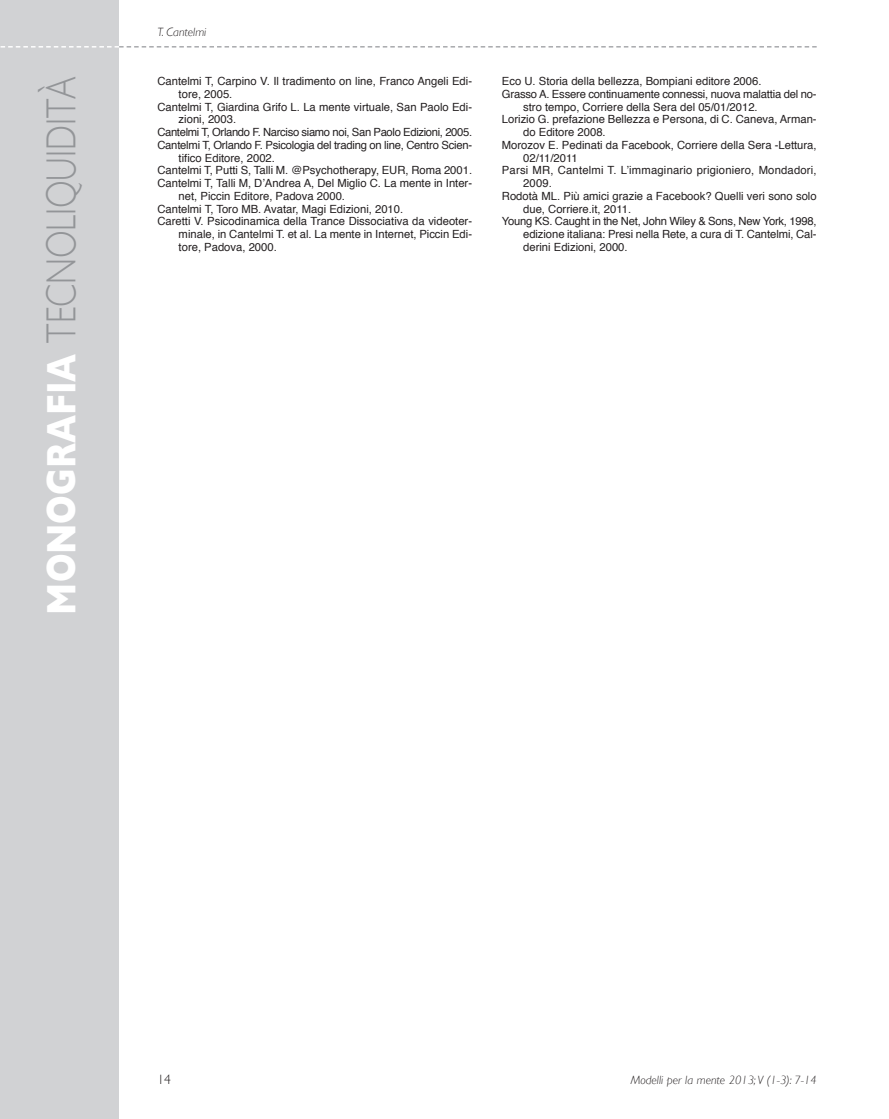
<style>
.page{position:relative;width:889px;height:1119px;background:#fff}
.page>*{position:absolute;margin:0;border:0;box-sizing:border-box;transform-origin:0 0}
.t1{font:300 42px "Gill Sans";color:#939598;scale:.8 1}
.t2{font:300 13.5px "Gill Sans";color:#231f20}
.t3{font:italic 300 12px "Gill Sans";color:#231f20}
.t4{font:11.25px "Helvetica";color:#231f20}
.t5{font:11.25px "Helvetica";letter-spacing:-.02em;color:#231f20}
.t6{font:11.25px "Helvetica";letter-spacing:-.03em;color:#231f20}
.s1{font-weight:700;color:#fff}
</style>
<div class="page">
<div style="left:0;top:0;width:119px;height:1118px;background:#d1d2d4"></div>
<svg style="left:0;top:46px;width:816px;height:2px"></svg>
<p class="t1" style="left:38px;top:614px;width:674px;rotate:-90deg"><span class="s1">MONOGRAFIA</span> TECNOLIQUIDITÀ</p>
<p class="t3" style="left:157px;top:26px;width:50px">T. Cantelmi</p>
<p class="t4" style="left:157px;top:76px;width:316px">Cantelmi T, Carpino V. Il tradimento on line, Franco Angeli Edi-</p>
<p class="t4" style="left:179px;top:89px;width:55px">tore, 2005.</p>
<p class="t4" style="left:157px;top:102px;width:316px">Cantelmi T, Giardina Grifo L. La mente virtuale, San Paolo Edi-</p>
<p class="t4" style="left:179px;top:115px;width:59px">zioni, 2003.</p>
<p class="t6" style="left:157px;top:127px;width:316px">Cantelmi T, Orlando F. Narciso siamo noi, San Paolo Edizioni, 2005.</p>
<p class="t5" style="left:157px;top:140px;width:316px">Cantelmi T, Orlando F. Psicologia del trading on line, Centro Scien-</p>
<p class="t4" style="left:179px;top:153px;width:98px">tifico Editore, 2002.</p>
<p class="t4" style="left:157px;top:166px;width:316px">Cantelmi T, Putti S, Talli M. @Psychotherapy, EUR, Roma 2001.</p>
<p class="t4" style="left:157px;top:178px;width:316px">Cantelmi T, Talli M, D’Andrea A, Del Miglio C. La mente in Inter-</p>
<p class="t4" style="left:179px;top:191px;width:168px">net, Piccin Editore, Padova 2000.</p>
<p class="t4" style="left:157px;top:204px;width:247px">Cantelmi T, Toro MB. Avatar, Magi Edizioni, 2010.</p>
<p class="t4" style="left:157px;top:217px;width:316px">Caretti V. Psicodinamica della Trance Dissociativa da videoter-</p>
<p class="t4" style="left:179px;top:229px;width:295px">minale, in Cantelmi T. et al. La mente in Internet, Piccin Edi-</p>
<p class="t4" style="left:179px;top:242px;width:100px">tore, Padova, 2000.</p>
<p class="t4" style="left:502px;top:76px;width:261px">Eco U. Storia della bellezza, Bompiani editore 2006.</p>
<p class="t4" style="left:502px;top:89px;width:316px">Grasso A. Essere continuamente connessi, nuova malattia del no-</p>
<p class="t4" style="left:523px;top:102px;width:236px">stro tempo, Corriere della Sera del 05/01/2012.</p>
<p class="t4" style="left:502px;top:115px;width:316px">Lorizio G. prefazione Bellezza e Persona, di C. Caneva, Arman-</p>
<p class="t4" style="left:523px;top:127px;width:84px">do Editore 2008.</p>
<p class="t4" style="left:502px;top:140px;width:316px">Morozov E. Pedinati da Facebook, Corriere della Sera -Lettura,</p>
<p class="t4" style="left:523px;top:153px;width:56px">02/11/2011</p>
<p class="t4" style="left:502px;top:166px;width:316px">Parsi MR, Cantelmi T. L’immaginario prigioniero, Mondadori,</p>
<p class="t4" style="left:523px;top:178px;width:30px">2009.</p>
<p class="t4" style="left:502px;top:191px;width:316px">Rodotà ML. Più amici grazie a Facebook? Quelli veri sono solo</p>
<p class="t4" style="left:523px;top:204px;width:109px">due, Corriere.it, 2011.</p>
<p class="t5" style="left:502px;top:217px;width:316px">Young KS. Caught in the Net, John Wiley &amp; Sons, New York, 1998,</p>
<p class="t4" style="left:523px;top:229px;width:295px">edizione italiana: Presi nella Rete, a cura di T. Cantelmi, Cal-</p>
<p class="t4" style="left:523px;top:242px;width:106px">derini Edizioni, 2000.</p>
<p class="t2" style="left:157px;top:1071px;width:15px">14</p>
<p class="t3" style="left:631px;top:1072px;width:187px">Modelli per la mente 2013; V (1-3): 7-14</p>
</div>
